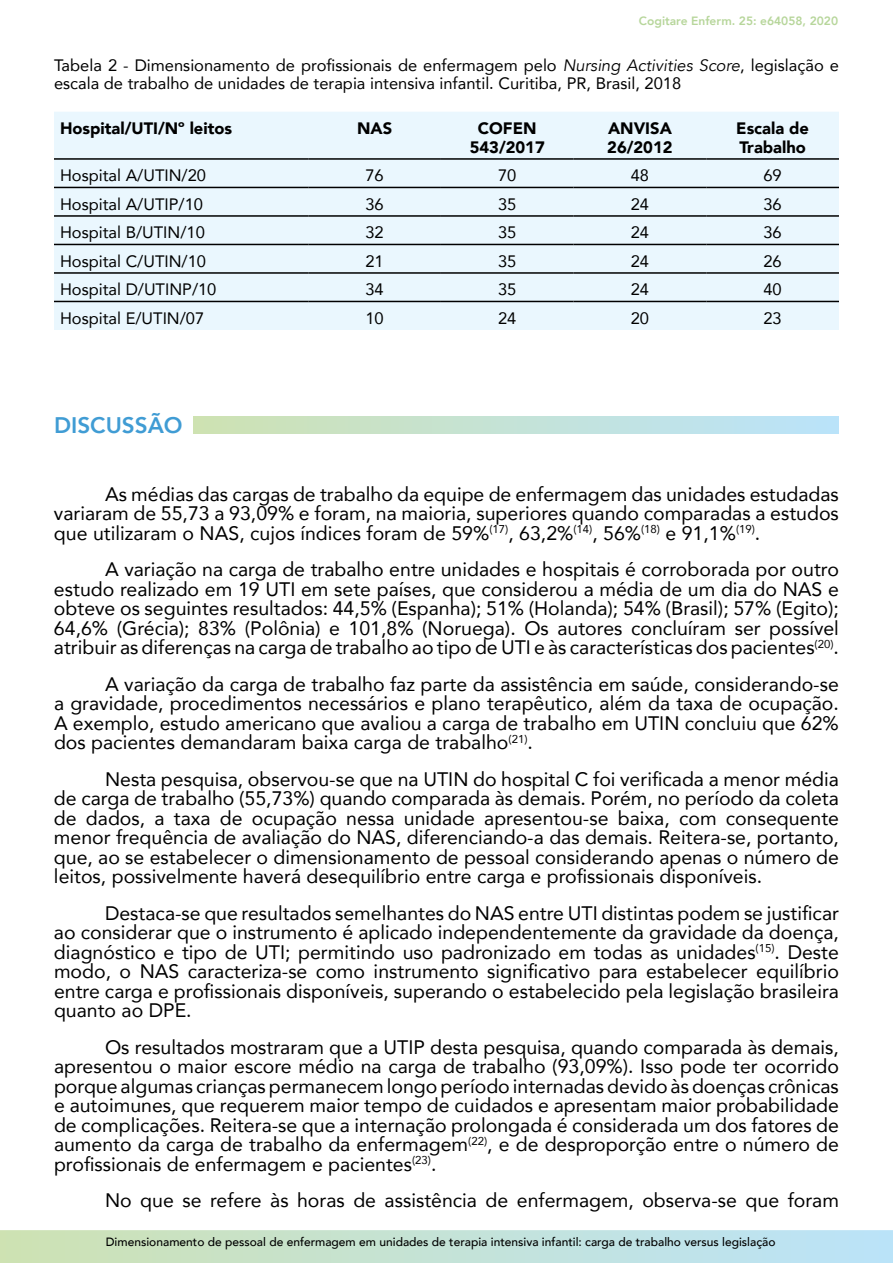
<style>
.page{position:relative;width:893px;height:1263px;background:#fff}
.page>*{position:absolute;margin:0;border:0;box-sizing:border-box;transform-origin:0 0}
.t1{font:800 22.5px "Avenir";color:#409cd4}
.t2{font:19.5px/19.5px "Avenir";color:#000;text-align:justify}
.t3{font:16.5px/18.8px "Avenir";color:#000}
.t4{font:900 16.5px/18.8px "Avenir";color:#000}
.t5{font:500 12px "Avenir";color:#000}
.t6{font:800 12px "Avenir";color:#b7d69b}
.s1{font-style:italic}
</style>
<div class="page">
<svg style="left:0;top:1230px;width:893px;height:33px;background:#c4e2d6"></svg>
<div style="left:54px;top:112px;width:785px;height:218px;background:#eaf7fe"></div>
<hr style="left:54px;top:158px;width:254px;height:2px;background:#000">
<hr style="left:308px;top:158px;width:133px;height:2px;background:#000">
<hr style="left:441px;top:158px;width:133px;height:2px;background:#000">
<hr style="left:574px;top:158px;width:132px;height:2px;background:#000">
<hr style="left:706px;top:158px;width:133px;height:2px;background:#000">
<hr style="left:54px;top:187px;width:254px;height:1px;background:#000">
<hr style="left:308px;top:187px;width:133px;height:1px;background:#000">
<hr style="left:441px;top:187px;width:133px;height:1px;background:#000">
<hr style="left:574px;top:187px;width:132px;height:1px;background:#000">
<hr style="left:706px;top:187px;width:133px;height:1px;background:#000">
<hr style="left:54px;top:215px;width:254px;height:2px;background:#000">
<hr style="left:308px;top:215px;width:133px;height:2px;background:#000">
<hr style="left:441px;top:215px;width:133px;height:2px;background:#000">
<hr style="left:574px;top:215px;width:132px;height:2px;background:#000">
<hr style="left:706px;top:215px;width:133px;height:2px;background:#000">
<hr style="left:54px;top:244px;width:254px;height:1px;background:#000">
<hr style="left:308px;top:244px;width:133px;height:1px;background:#000">
<hr style="left:441px;top:244px;width:133px;height:1px;background:#000">
<hr style="left:574px;top:244px;width:132px;height:1px;background:#000">
<hr style="left:706px;top:244px;width:133px;height:1px;background:#000">
<hr style="left:54px;top:272px;width:254px;height:2px;background:#000">
<hr style="left:308px;top:272px;width:133px;height:2px;background:#000">
<hr style="left:441px;top:272px;width:133px;height:2px;background:#000">
<hr style="left:574px;top:272px;width:132px;height:2px;background:#000">
<hr style="left:706px;top:272px;width:133px;height:2px;background:#000">
<hr style="left:54px;top:301px;width:254px;height:1px;background:#000">
<hr style="left:308px;top:301px;width:133px;height:1px;background:#000">
<hr style="left:441px;top:301px;width:133px;height:1px;background:#000">
<hr style="left:574px;top:301px;width:132px;height:1px;background:#000">
<hr style="left:706px;top:301px;width:133px;height:1px;background:#000">
<div style="left:193px;top:417px;width:646px;height:16px;background:linear-gradient(to right,#cee2b2,#bae3fb)"></div>
<p class="t6" style="left:639px;top:12px;width:201px">Cogitare Enferm. 25: e64058, 2020</p>
<p class="t3" style="left:54px;top:55px;width:786px">Tabela 2 - Dimensionamento de profissionais de enfermagem pelo <span class="s1">Nursing Activities Score</span>, legislação e escala de trabalho de unidades de terapia intensiva infantil. Curitiba, PR, Brasil, 2018</p>
<p class="t4" style="left:60px;top:119px;width:174px">Hospital/UTI/Nº leitos</p>
<p class="t4" style="left:357px;top:119px;width:37px">NAS</p>
<p class="t4" style="left:470px;top:119px;width:77px;text-align:center">COFEN<br>543/2017</p>
<p class="t4" style="left:607px;top:119px;width:67px">ANVISA<br>26/2012</p>
<p class="t4" style="left:736px;top:119px;width:74px">Escala de<br>Trabalho</p>
<p class="t3" style="left:60px;top:166px;width:148px">Hospital A/UTIN/20</p>
<p class="t3" style="left:365px;top:166px;width:20px">76</p>
<p class="t3" style="left:498px;top:166px;width:20px">70</p>
<p class="t3" style="left:631px;top:166px;width:20px">48</p>
<p class="t3" style="left:763px;top:166px;width:20px">69</p>
<p class="t3" style="left:60px;top:194px;width:145px">Hospital A/UTIP/10</p>
<p class="t3" style="left:365px;top:194px;width:20px">36</p>
<p class="t3" style="left:498px;top:194px;width:20px">35</p>
<p class="t3" style="left:631px;top:194px;width:20px">24</p>
<p class="t3" style="left:763px;top:194px;width:20px">36</p>
<p class="t3" style="left:60px;top:223px;width:146px">Hospital B/UTIN/10</p>
<p class="t3" style="left:365px;top:223px;width:20px">32</p>
<p class="t3" style="left:498px;top:223px;width:20px">35</p>
<p class="t3" style="left:631px;top:223px;width:20px">24</p>
<p class="t3" style="left:763px;top:223px;width:20px">36</p>
<p class="t3" style="left:60px;top:251px;width:148px">Hospital C/UTIN/10</p>
<p class="t3" style="left:365px;top:251px;width:20px">21</p>
<p class="t3" style="left:498px;top:251px;width:20px">35</p>
<p class="t3" style="left:631px;top:251px;width:20px">24</p>
<p class="t3" style="left:763px;top:251px;width:20px">26</p>
<p class="t3" style="left:60px;top:280px;width:158px">Hospital D/UTINP/10</p>
<p class="t3" style="left:365px;top:280px;width:20px">34</p>
<p class="t3" style="left:498px;top:280px;width:20px">35</p>
<p class="t3" style="left:631px;top:280px;width:20px">24</p>
<p class="t3" style="left:763px;top:280px;width:20px">40</p>
<p class="t3" style="left:60px;top:308px;width:146px">Hospital E/UTIN/07</p>
<p class="t3" style="left:365px;top:308px;width:20px">10</p>
<p class="t3" style="left:498px;top:308px;width:20px">24</p>
<p class="t3" style="left:631px;top:308px;width:20px">20</p>
<p class="t3" style="left:763px;top:308px;width:20px">23</p>
<p class="t1" style="left:54px;top:407px;width:130px">DISCUSSÃO</p>
<p class="t2" style="left:54px;top:484px;width:786px;text-indent:51px">As médias das cargas de trabalho da equipe de enfermagem das unidades estudadas variaram de 55,73 a 93,09% e foram, na maioria, superiores quando comparadas a estudos que utilizaram o NAS, cujos índices foram de 59%<sup>(17)</sup>, 63,2%<sup>(14)</sup>, 56%<sup>(18)</sup> e 91,1%<sup>(19)</sup>.</p>
<p class="t2" style="left:54px;top:559px;width:786px;text-indent:51px">A variação na carga de trabalho entre unidades e hospitais é corroborada por outro estudo realizado em 19 UTI em sete países, que considerou a média de um dia do NAS e obteve os seguintes resultados: 44,5% (Espanha); 51% (Holanda); 54% (Brasil); 57% (Egito); 64,6% (Grécia); 83% (Polônia) e 101,8% (Noruega). Os autores concluíram ser possível atribuir as diferenças na carga de trabalho ao tipo de UTI e às características dos pacientes<sup>(20)</sup>.</p>
<p class="t2" style="left:54px;top:674px;width:786px;text-indent:51px">A variação da carga de trabalho faz parte da assistência em saúde, considerando-se a gravidade, procedimentos necessários e plano terapêutico, além da taxa de ocupação.<br>A exemplo, estudo americano que avaliou a carga de trabalho em UTIN concluiu que 62% dos pacientes demandaram baixa carga de trabalho<sup>(21)</sup>.</p>
<p class="t2" style="left:54px;top:769px;width:786px;text-indent:51px">Nesta pesquisa, observou-se que na UTIN do hospital C foi verificada a menor média de carga de trabalho (55,73%) quando comparada às demais. Porém, no período da coleta de dados, a taxa de ocupação nessa unidade apresentou-se baixa, com consequente menor frequência de avaliação do NAS, diferenciando-a das demais. Reitera-se, portanto, que, ao se estabelecer o dimensionamento de pessoal considerando apenas o número de leitos, possivelmente haverá desequilíbrio entre carga e profissionais disponíveis.</p>
<p class="t2" style="left:54px;top:903px;width:786px;text-indent:51px">Destaca-se que resultados semelhantes do NAS entre UTI distintas podem se justificar ao considerar que o instrumento é aplicado independentemente da gravidade da doença, diagnóstico e tipo de UTI; permitindo uso padronizado em todas as unidades<sup>(15)</sup>. Deste modo, o NAS caracteriza-se como instrumento significativo para estabelecer equilíbrio entre carga e profissionais disponíveis, superando o estabelecido pela legislação brasileira quanto ao DPE.</p>
<p class="t2" style="left:54px;top:1037px;width:786px;text-indent:51px">Os resultados mostraram que a UTIP desta pesquisa, quando comparada às demais, apresentou o maior escore médio na carga de trabalho (93,09%). Isso pode ter ocorrido porque algumas crianças permanecem longo período internadas devido às doenças crônicas e autoimunes, que requerem maior tempo de cuidados e apresentam maior probabilidade de complicações. Reitera-se que a internação prolongada é considerada um dos fatores de aumento da carga de trabalho da enfermagem<sup>(22)</sup>, e de desproporção entre o número de profissionais de enfermagem e pacientes<sup>(23)</sup>.</p>
<p class="t2" style="left:105px;top:1190px;width:735px">No que se refere às horas de assistência de enfermagem, observa-se que foram</p>
<p class="t5" style="left:106px;top:1232px;width:671px">Dimensionamento de pessoal de enfermagem em unidades de terapia intensiva infantil: carga de trabalho versus legislação</p>
</div>
